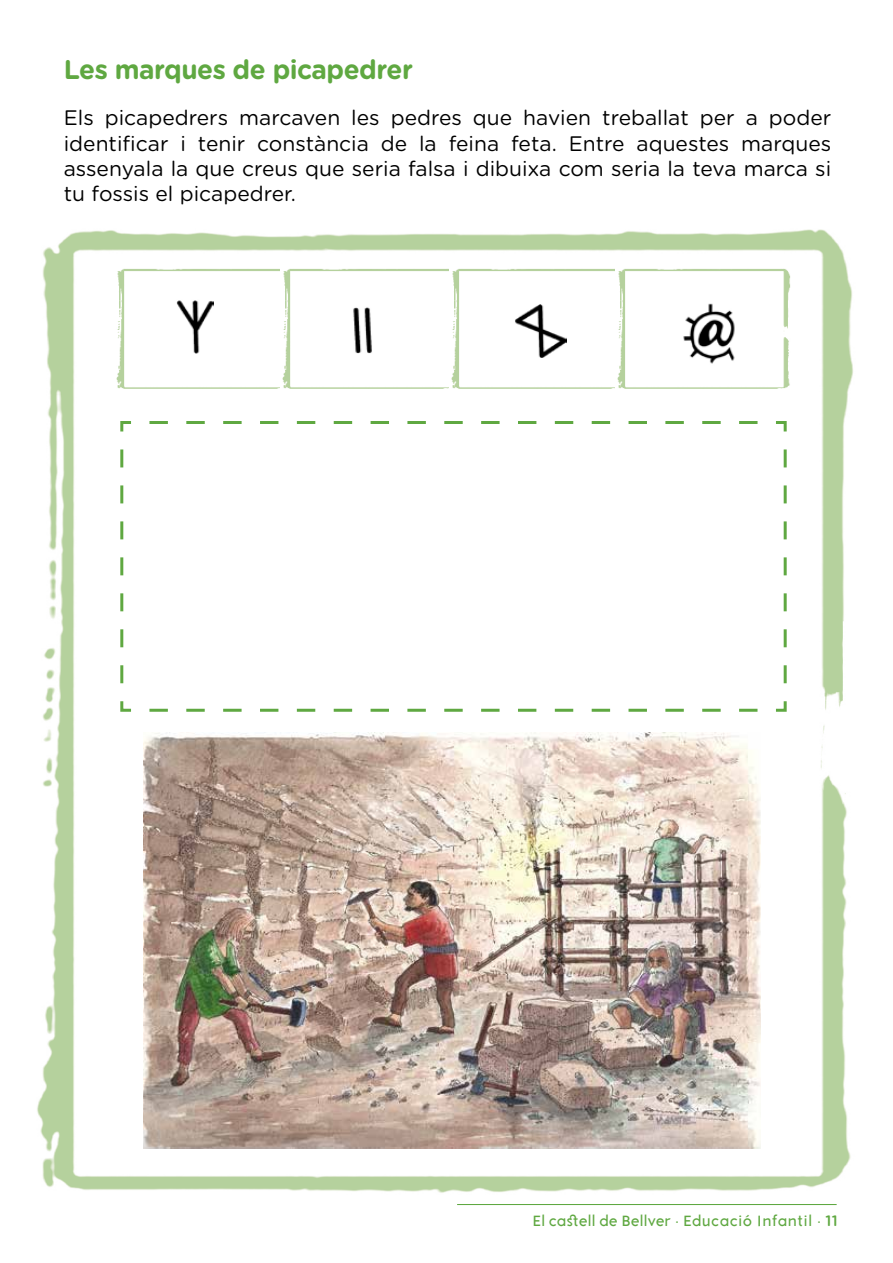
<style>
.page{position:relative;width:893px;height:1263px;background:#fff}
.page>*{position:absolute;margin:0;border:0;box-sizing:border-box;transform-origin:0 0}
.t1{font:700 27px "Gotham Rounded";letter-spacing:-.02em;color:#5fa841}
.t2{font:21px/25.2px "Gotham Rounded";color:#000;text-align:justify}
.t3{font:15px "Aron Grotesque";letter-spacing:.03em;color:#5fa841}
.s1{font-family:"Gotham Rounded";font-weight:500}
</style>
<div class="page">
<hr style="left:457px;top:1204px;width:380px;height:1px;background:#5fa841">
<img style="left:37px;top:229px;width:816px;height:964px">
<img style="left:115px;top:268px;width:166px;height:121px">
<img style="left:281px;top:268px;width:168px;height:121px">
<img style="left:449px;top:268px;width:166px;height:121px">
<img style="left:615px;top:268px;width:176px;height:121px">
<img style="left:177px;top:300px;width:36px;height:53px">
<img style="left:353px;top:306px;width:19px;height:47px">
<img style="left:514px;top:304px;width:52px;height:53px">
<img style="left:680px;top:302px;width:60px;height:64px">
<svg style="left:119px;top:419px;width:669px;height:294px"></svg>
<img style="left:143px;top:732px;width:618px;height:416px">
<p class="t1" style="left:64px;top:50px;width:351px">Les marques de picapedrer</p>
<p class="t2" style="left:64px;top:104px;width:769px">Els picapedrers marcaven les pedres que havien treballat per a poder identificar i tenir constància de la feina feta. Entre aquestes marques assenyala la que creus que seria falsa i dibuixa com seria la teva marca si tu fossis el picapedrer.</p>
<p class="t3" style="left:532px;top:1212px;width:307px">El castell de Bellver · Educació Infantil · <span class="s1">11</span></p>
</div>
